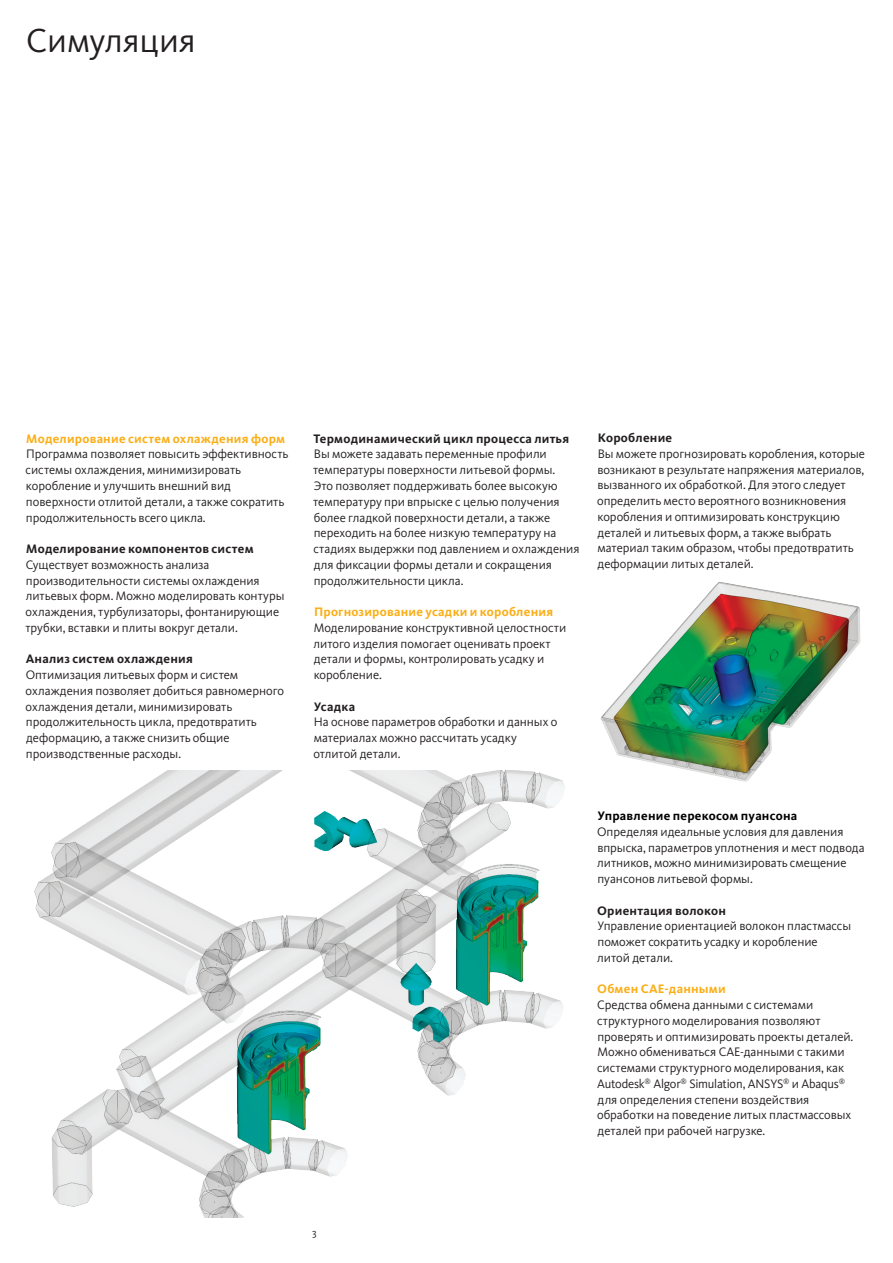
<style>
.page{position:relative;width:893px;height:1263px;background:#fff}
.page>*{position:absolute;margin:0;border:0;box-sizing:border-box;transform-origin:0 0}
.Common_-_heading_lar{font:34.5px "Kievit CY";letter-spacing:-.01em;color:#231f20}
.Common_-_body_text{font:12.75px/15.8px "Kievit CY";letter-spacing:-.005em;color:#231f20}
.Common_-_text_subhea{font:700 12.75px "Kievit CY";letter-spacing:.02em;color:#231f20}
.Inventor_-_text_head{font:700 12.75px "Kievit CY";letter-spacing:.02em;color:#faaf18}
.Inventor_-_text_subh{font:700 12.75px "Kievit CY";letter-spacing:.02em;color:#000002}
.t1{font:10.5px "Kievit CY";color:#231f20}
</style>
<div class="page">
<img style="left:34px;top:770px;width:531px;height:447px">
<img style="left:600px;top:582px;width:261px;height:200px">
<p class="Common_-_heading_lar" style="left:26px;top:23px;width:171px">Симуляция</p>
<p class="Inventor_-_text_head" style="left:26px;top:432px;width:260px">Моделирование систем охлаждения форм</p>
<p class="Common_-_body_text" style="left:26px;top:447px;width:264px">Программа позволяет повысить эффективность системы охлаждения, минимизировать коробление и улучшить внешний вид поверхности отлитой детали, а также сократить продолжительность всего цикла.</p>
<p class="Common_-_text_subhea" style="left:26px;top:542px;width:229px">Моделирование компонентов систем</p>
<p class="Common_-_body_text" style="left:25px;top:557px;width:261px">Существует возможность анализа производительности системы охлаждения литьевых форм. Можно моделировать контуры охлаждения, турбулизаторы, фонтанирующие трубки, вставки и плиты вокруг детали.</p>
<p class="Common_-_text_subhea" style="left:26px;top:652px;width:169px">Анализ систем охлаждения</p>
<p class="Common_-_body_text" style="left:26px;top:667px;width:260px">Оптимизация литьевых форм и систем охлаждения позволяет добиться равномерного охлаждения детали, минимизировать продолжительность цикла, предотвратить деформацию, а также снизить общие производственные расходы.</p>
<p class="Common_-_text_subhea" style="left:313px;top:432px;width:257px">Термодинамический цикл процесса литья</p>
<p class="Common_-_body_text" style="left:313px;top:447px;width:268px">Вы можете задавать переменные профили температуры поверхности литьевой формы.<br>Это позволяет поддерживать более высокую температуру при впрыске с целью получения более гладкой поверхности детали, а также переходить на более низкую температуру на стадиях выдержки под давлением и охлаждения для фиксации формы детали и сокращения продолжительности цикла.</p>
<p class="Inventor_-_text_head" style="left:314px;top:605px;width:241px">Прогнозирование усадки и коробления</p>
<p class="Common_-_body_text" style="left:314px;top:620px;width:254px">Моделирование конструктивной целостности литого изделия помогает оценивать проект детали и формы, контролировать усадку и коробление.</p>
<p class="Common_-_text_subhea" style="left:314px;top:699px;width:43px">Усадка</p>
<p class="Common_-_body_text" style="left:313px;top:714px;width:245px">На основе параметров обработки и данных о материалах можно рассчитать усадку отлитой детали.</p>
<p class="Common_-_text_subhea" style="left:598px;top:431px;width:76px">Коробление</p>
<p class="Common_-_body_text" style="left:597px;top:446px;width:269px">Вы можете прогнозировать коробления, которые возникают в результате напряжения материалов, вызванного их обработкой. Для этого следует определить место вероятного возникновения коробления и оптимизировать конструкцию деталей и литьевых форм, а также выбрать материал таким образом, чтобы предотвратить деформации литых деталей.</p>
<p class="Inventor_-_text_subh" style="left:598px;top:809px;width:201px">Управление перекосом пуансона</p>
<p class="Common_-_body_text" style="left:597px;top:824px;width:269px">Определяя идеальные условия для давления впрыска, параметров уплотнения и мест подвода литников, можно минимизировать смещение пуансонов литьевой формы.</p>
<p class="Common_-_text_subhea" style="left:597px;top:904px;width:130px">Ориентация волокон</p>
<p class="Common_-_body_text" style="left:597px;top:919px;width:255px">Управление ориентацией волокон пластмассы поможет сократить усадку и коробление литой детали.</p>
<p class="Inventor_-_text_head" style="left:597px;top:982px;width:130px">Обмен CAE-данными</p>
<p class="Common_-_body_text" style="left:597px;top:997px;width:258px">Средства обмена данными с системами структурного моделирования позволяют проверять и оптимизировать проекты деталей.<br>Можно обмениваться CAE-данными с такими системами структурного моделирования, как Autodesk<sup>®</sup> Algor<sup>®</sup> Simulation, ANSYS<sup>®</sup> и Abaqus<sup>® </sup>для определения степени воздействия обработки на поведение литых пластмассовых деталей при рабочей нагрузке.</p>
<p class="t1" style="left:312px;top:1227px;width:6px">3</p>
</div>
